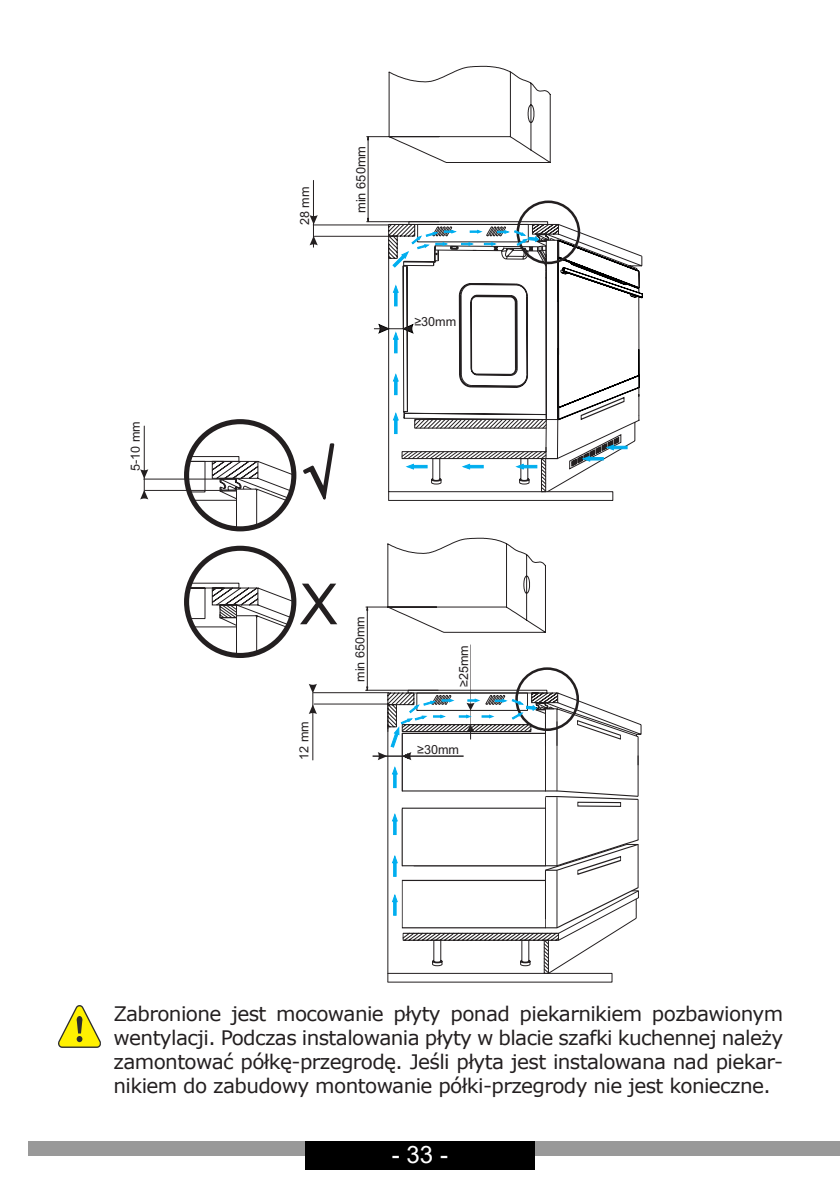
<style>
.page{position:relative;width:840px;height:1191px;background:#fff}
.page>*{position:absolute;margin:0;border:0;box-sizing:border-box;transform-origin:0 0}
.t1{font:24px "Arial";color:#fff}
.Calibru_10pkt{font:20px/24px "Verdana";letter-spacing:-.03em;color:#231f20;text-align:justify}
.t2{font:12.8px "Arial";color:#231f20}
.t3{font:12.6px "Arial";color:#231f20}
</style>
<div class="page">
<div style="left:28px;top:1141px;width:811px;height:14px;background:#999"></div>
<div style="left:305px;top:1141px;width:229px;height:28px;background:#000"></div>
<svg style="left:300px;top:583px;width:37px;height:41px"></svg>
<svg style="left:303px;top:443px;width:32px;height:57px"></svg>
<div style="left:184px;top:546px;width:112px;height:112px;border:5px solid #231f20;border-radius:50%"></div>
<svg style="left:188px;top:583px;width:106px;height:72px"></svg>
<div style="left:184px;top:419px;width:112px;height:112px;border:5px solid #231f20;border-radius:50%"></div>
<svg style="left:188px;top:456px;width:106px;height:73px"></svg>
<svg style="left:365px;top:538px;width:213px;height:218px"></svg>
<hr style="left:367px;top:610px;width:1px;height:77px;background:#231f20">
<svg style="left:366px;top:604px;width:2px;height:7px"></svg>
<hr style="left:144px;top:426px;width:1px;height:67px;background:#231f20">
<hr style="left:372px;top:756px;width:91px;height:1px;background:#231f20">
<hr style="left:365px;top:690px;width:73px;height:1px;background:#231f20">
<svg style="left:140px;top:490px;width:8px;height:9px"></svg>
<svg style="left:140px;top:469px;width:8px;height:10px"></svg>
<hr style="left:145px;top:490px;width:74px;height:1px;background:#231f20">
<hr style="left:144px;top:479px;width:75px;height:1px;background:#231f20">
<hr style="left:470px;top:644px;width:1px;height:80px;background:#231f20">
<div style="left:515px;top:667px;width:63px;height:64px;border:3px solid #231f20;border-radius:50%"></div>
<svg style="left:377px;top:690px;width:265px;height:292px"></svg>
<svg style="left:366px;top:66px;width:276px;height:434px"></svg>
<svg style="left:309px;top:237px;width:8px;height:8px"></svg>
<svg style="left:309px;top:215px;width:8px;height:10px"></svg>
<hr style="left:314px;top:236px;width:75px;height:1px;background:#231f20">
<hr style="left:313px;top:225px;width:76px;height:1px;background:#231f20">
<hr style="left:313px;top:180px;width:1px;height:67px;background:#231f20">
<hr style="left:312px;top:693px;width:1px;height:67px;background:#231f20">
<svg style="left:308px;top:704px;width:9px;height:10px"></svg>
<svg style="left:309px;top:684px;width:8px;height:9px"></svg>
<hr style="left:314px;top:703px;width:74px;height:1px;background:#231f20">
<hr style="left:313px;top:692px;width:75px;height:1px;background:#231f20">
<svg style="left:58px;top:1005px;width:43px;height:43px"></svg>
<p class="t3" style="left:128px;top:471px;width:51px;rotate:-90deg">5-10 mm</p>
<p class="t3" style="left:297px;top:225px;width:40px;rotate:-90deg">28 mm</p>
<p class="t2" style="left:353px;top:213px;width:69px;rotate:-90deg">min 650mm</p>
<p class="t3" style="left:414px;top:314px;width:43px">≥30mm</p>
<p class="t3" style="left:296px;top:760px;width:40px;rotate:-90deg">12 mm</p>
<p class="t3" style="left:353px;top:682px;width:67px;rotate:-90deg">min 650mm</p>
<p class="t3" style="left:456px;top:687px;width:44px;rotate:-90deg">≥25mm</p>
<p class="t3" style="left:417px;top:742px;width:43px">≥30mm</p>
<p class="Calibru_10pkt" style="left:113px;top:1001px;width:671px">Zabronione jest mocowanie płyty ponad piekarnikiem pozbawionym wentylacji. Podczas instalowania płyty w blacie szafki kuchennej należy zamontować półkę-przegrodę. Jeśli płyta jest instalowana nad piekar&shy;nikiem do zabudowy montowanie półki-przegrody nie jest konieczne.</p>
<p class="t1" style="left:392px;top:1137px;width:58px">- 33 -</p>
</div>
